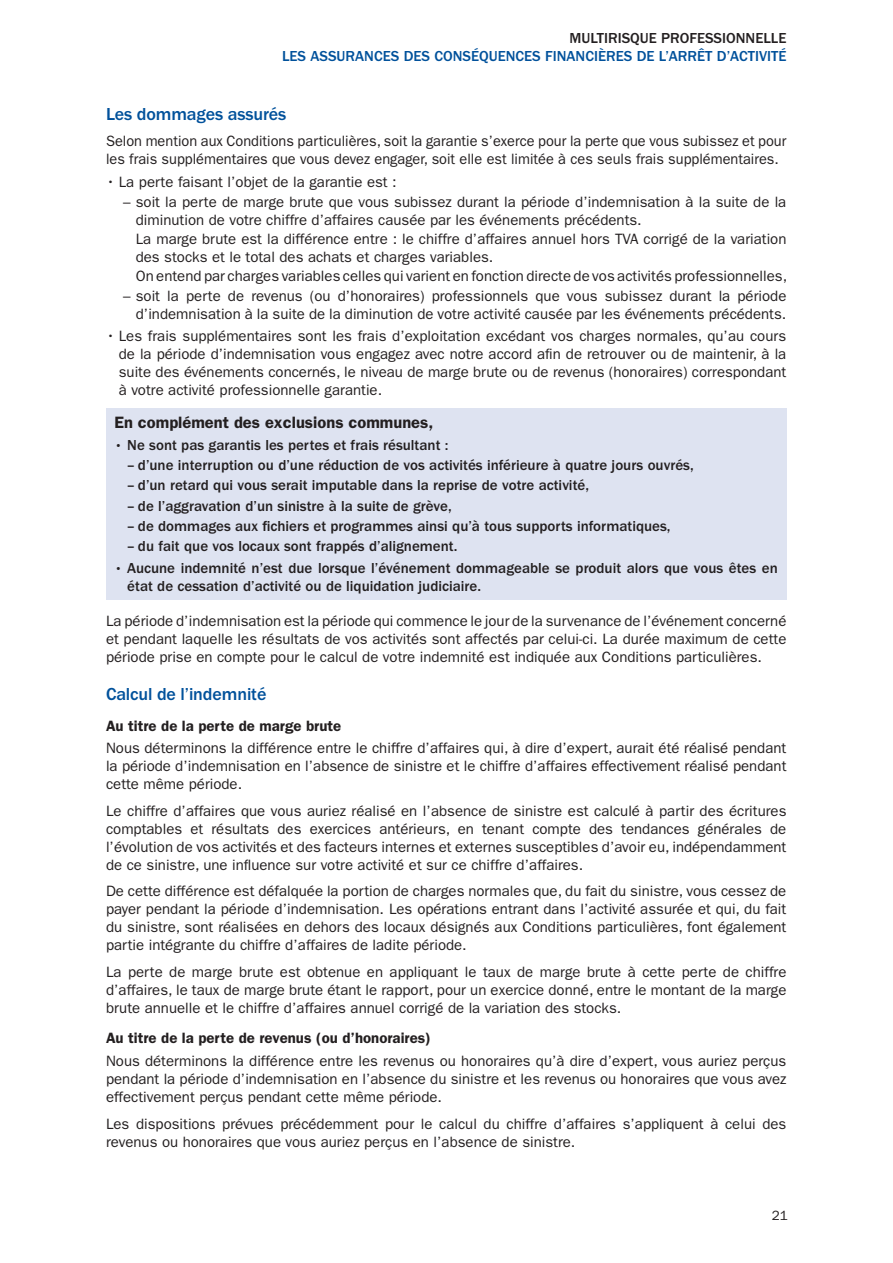
<style>
.page{position:relative;width:893px;height:1263px;background:#fff}
.page>*{position:absolute;margin:0;border:0;box-sizing:border-box;transform-origin:0 0}
.t1{font:500 18px "ITC Franklin Gothic Std";letter-spacing:-.005em;color:#01519b}
.t2{font:600 16.5px "ITC Franklin Gothic Std";color:#231f20}
.t3{font:15px/18px "ITC Franklin Gothic Std";color:#231f20;text-align:justify}
.t4{font:500 15px/18px "ITC Franklin Gothic Std";color:#231f20}
.t5{font:600 15px "ITC Franklin Gothic Std";color:#231f20}
.t6{font:500 15px "ITC Franklin Gothic Std";color:#01519b}
.t7{font:13.5px "ITC Franklin Gothic Std";color:#231f20}
.s1{font-size:13.5px}
</style>
<div class="page">
<div style="left:106px;top:408px;width:680px;height:191px;background:#dee3f1"></div>
<p class="t4" style="left:569px;top:30px;width:218px">Multirisque Professionnelle</p>
<p class="t6" style="left:282px;top:48px;width:506px">Les assurances des conséquences financières de l’arrêt d’activité</p>
<p class="t1" style="left:106px;top:104px;width:182px">Les dommages assurés</p>
<p class="t3" style="left:106px;top:132px;width:682px">Selon mention aux Conditions particulières, soit la garantie s’exerce pour la perte que vous subissez et pour les frais supplémentaires que vous devez engager, soit elle est limitée à ces seuls frais supplémentaires.</p>
<p class="t3" style="left:106px;top:173px;width:292px">• La perte faisant l’objet de la garantie est :</p>
<p class="t3" style="left:136px;top:192px;width:653px;line-height:18.6px;text-align:left;text-indent:-13px">– soit la perte de marge brute que vous subissez durant la période d’indemnisation à la suite de la diminution de votre chiffre d’affaires causée par les événements précédents.<br>La marge brute est la différence entre : le chiffre d’affaires annuel hors TVA corrigé de la variation des stocks et le total des achats et charges variables.<br>On entend par charges variables celles qui varient en fonction directe de vos activités professionnelles,</p>
<p class="t3" style="left:123px;top:287px;width:665px;text-align:right">– soit la perte de revenus (ou d’honoraires) professionnels que vous subissez durant la période d’indemnisation à la suite de la diminution de votre activité causée par les événements précédents.</p>
<p class="t3" style="left:119px;top:327px;width:669px;text-indent:-13px">• Les frais supplémentaires sont les frais d’exploitation excédant vos charges normales, qu’au cours de la période d’indemnisation vous engagez avec notre accord afin de retrouver ou de maintenir, à la suite des événements concernés, le niveau de marge brute ou de revenus (honoraires) correspondant à votre activité professionnelle garantie.</p>
<p class="t2" style="left:115px;top:412px;width:320px">En complément des exclusions communes,</p>
<p class="t4" style="left:115px;top:436px;width:335px"><span class="s1">•</span> Ne sont pas garantis les pertes et frais résultant :</p>
<p class="t4" style="left:127px;top:456px;width:568px">– d’une interruption ou d’une réduction de vos activités inférieure à quatre jours ouvrés,</p>
<p class="t4" style="left:127px;top:477px;width:463px">– d’un retard qui vous serait imputable dans la reprise de votre activité,</p>
<p class="t4" style="left:127px;top:497px;width:326px">– de l’aggravation d’un sinistre à la suite de grève,</p>
<p class="t4" style="left:127px;top:517px;width:545px">– de dommages aux fichiers et programmes ainsi qu’à tous supports informatiques,</p>
<p class="t4" style="left:127px;top:537px;width:332px">– du fait que vos locaux sont frappés d’alignement.</p>
<p class="t4" style="left:127px;top:559px;width:652px;text-indent:-13px"><span class="s1">•</span> Aucune indemnité n’est due lorsque l’événement dommageable se produit alors que vous êtes en état de cessation d’activité ou de liquidation judiciaire.</p>
<p class="t3" style="left:106px;top:612px;width:682px">La période d’indemnisation est la période qui commence le jour de la survenance de l’événement concerné et pendant laquelle les résultats de vos activités sont affectés par celui-ci. La durée maximum de cette période prise en compte pour le calcul de votre indemnité est indiquée aux Conditions particulières.</p>
<p class="t1" style="left:106px;top:684px;width:162px">Calcul de l’indemnité</p>
<p class="t5" style="left:106px;top:717px;width:237px">Au titre de la perte de marge brute</p>
<p class="t3" style="left:106px;top:739px;width:682px">Nous déterminons la différence entre le chiffre d’affaires qui, à dire d’expert, aurait été réalisé pendant la période d’indemnisation en l’absence de sinistre et le chiffre d’affaires effectivement réalisé pendant cette même période.</p>
<p class="t3" style="left:106px;top:801px;width:682px">Le chiffre d’affaires que vous auriez réalisé en l’absence de sinistre est calculé à partir des écritures comptables et résultats des exercices antérieurs, en tenant compte des tendances générales de l’évolution de vos activités et des facteurs internes et externes susceptibles d’avoir eu, indépendamment de ce sinistre, une influence sur votre activité et sur ce chiffre d’affaires.</p>
<p class="t3" style="left:106px;top:882px;width:682px">De cette différence est défalquée la portion de charges normales que, du fait du sinistre, vous cessez de payer pendant la période d’indemnisation. Les opérations entrant dans l’activité assurée et qui, du fait du sinistre, sont réalisées en dehors des locaux désignés aux Conditions particulières, font également partie intégrante du chiffre d’affaires de ladite période.</p>
<p class="t3" style="left:106px;top:963px;width:682px">La perte de marge brute est obtenue en appliquant le taux de marge brute à cette perte de chiffre d’affaires, le taux de marge brute étant le rapport, pour un exercice donné, entre le montant de la marge brute annuelle et le chiffre d’affaires annuel corrigé de la variation des stocks.</p>
<p class="t5" style="left:106px;top:1029px;width:326px">Au titre de la perte de revenus (ou d’honoraires)</p>
<p class="t3" style="left:106px;top:1051px;width:682px">Nous déterminons la différence entre les revenus ou honoraires qu’à dire d’expert, vous auriez perçus pendant la période d’indemnisation en l’absence du sinistre et les revenus ou honoraires que vous avez effectivement perçus pendant cette même période.</p>
<p class="t3" style="left:106px;top:1114px;width:682px;line-height:18.5px">Les dispositions prévues précédemment pour le calcul du chiffre d’affaires s’appliquent à celui des revenus ou honoraires que vous auriez perçus en l’absence de sinistre.</p>
<p class="t7" style="left:772px;top:1207px;width:18px">21</p>
</div>
